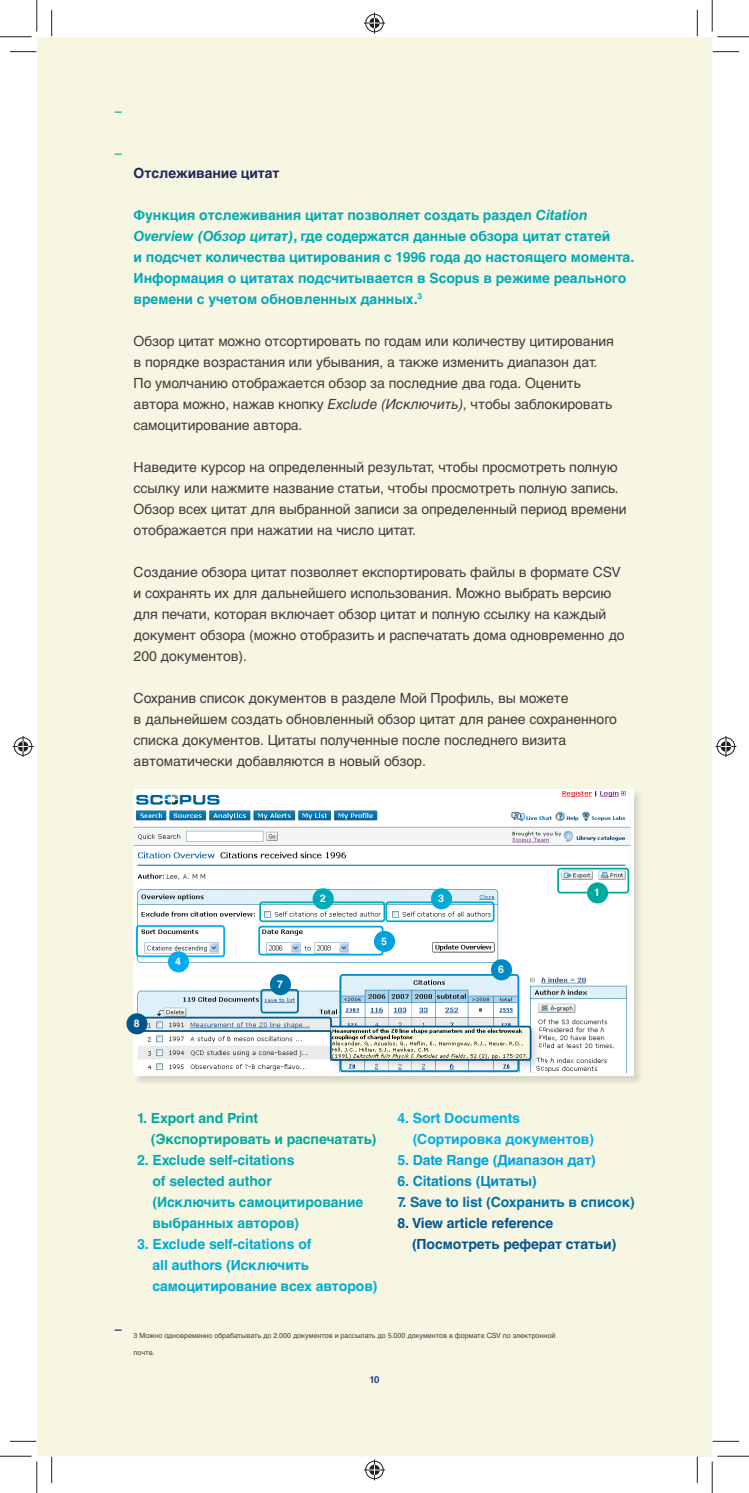
<style>
.page{position:relative;width:749px;height:1493px;background:#fff}
.page>*{position:absolute;margin:0;border:0;box-sizing:border-box;transform-origin:0 0}
.t1{font:14px/21px "Helvetica LTCYR";letter-spacing:-.005em;color:#3e3e3f}
.t2{font:700 14px/21px "Helvetica LTCYR";letter-spacing:-.005em;color:#00aab7}
.t3{font:700 14px/21px "Helvetica LTCYR";letter-spacing:-.005em;color:#00aab8}
.t4{font:700 14px/21px "Helvetica LTCYR";letter-spacing:-.005em;color:#00abd2}
.t5{font:700 14px/21px "Helvetica LTCYR";letter-spacing:-.005em;color:#01568e}
.t6{font:700 14px/21px "Helvetica LTCYR";letter-spacing:-.005em;color:#00a99d}
.t7{font:700 14px/21px "Helvetica LTCYR";letter-spacing:-.005em;color:#00aeef}
.t8{font:700 14px "Helvetica LTCYR";letter-spacing:-.005em;color:#0071a7}
.t9{font:700 14px "Helvetica LTCYR";letter-spacing:-.005em;color:#00a2df}
.t10{font:700 14px "Helvetica LTCYR";letter-spacing:-.005em;color:#008bc4}
.t11{font:700 14px "Helvetica LTCYR";letter-spacing:-.005em;color:#1e2860}
.t12{font:14px "Helvetica LTCYR";color:#00a491}
.t13{font:14px "Helvetica LTCYR";color:#00a499}
.t14{font:700 10.5px "Helvetica LTCYR";color:#fbfaf1}
.t15{font:700 9.62px "Helvetica LTCYR";color:#253f8e}
.t16{font:7.17px "Helvetica LTCYR";letter-spacing:-.005em;color:#3e3e3f}
.s1{color:#00aaaf}
.s2{font-style:italic;color:#00aaaf}
.s3{font-style:italic;color:#00aab2}
.s4{font-style:italic;color:#00aab4}
.s5{color:#00aab4}
.s6{color:#00aab2}
.s7{color:#00aab6}
.s8{color:#00aab8}
.s9{color:#0ab}
.s10{color:#00aabc}
.s11{color:#00aaba}
.s12{color:#00aabe}
.s13{font-style:italic}
</style>
<div class="page">
<div style="left:37px;top:37px;width:660px;height:1418px;background:#f7f6e3"></div>
<div style="left:697px;top:37px;width:14px;height:1418px;background:#f7f6e3"></div>
<img style="left:133px;top:788px;width:516px;height:303px">
<img style="left:133px;top:791px;width:497px;height:282px">
<div style="left:490px;top:959px;width:21px;height:21px;background:#008bc4;border-radius:50%"></div>
<img style="left:330px;top:1026px;width:215px;height:49px">
<div style="left:136px;top:925px;width:89px;height:32px;border:2px solid #00aeef;border-radius:2px"></div>
<div style="left:168px;top:951px;width:21px;height:21px;background:#00aeef;border-radius:50%"></div>
<div style="left:557px;top:867px;width:72px;height:26px;border:2px solid #00a99d;border-radius:2px"></div>
<div style="left:586px;top:882px;width:21px;height:21px;background:#00a99d;border-radius:50%"></div>
<div style="left:259px;top:901px;width:126px;height:21px;border:2px solid #00aab8;border-radius:2px"></div>
<svg style="left:136px;top:974px;width:396px;height:98px"></svg>
<div style="left:126px;top:1013px;width:21px;height:21px;background:#01568e;border-radius:50%"></div>
<div style="left:385px;top:901px;width:109px;height:21px;border:2px solid #00abd2;border-radius:2px"></div>
<div style="left:430px;top:888px;width:22px;height:21px;background:#00abd2;border-radius:50%"></div>
<div style="left:312px;top:888px;width:21px;height:21px;background:#00aab8;border-radius:50%"></div>
<div style="left:258px;top:925px;width:125px;height:30px;border:2px solid #00a2df;border-radius:2px"></div>
<div style="left:374px;top:930px;width:21px;height:21px;background:#00a2df;border-radius:50%"></div>
<svg style="left:10px;top:51px;width:26px;height:1px"></svg>
<svg style="left:712px;top:51px;width:26px;height:1px"></svg>
<svg style="left:10px;top:1440px;width:26px;height:1px"></svg>
<svg style="left:713px;top:1440px;width:25px;height:1px"></svg>
<svg style="left:51px;top:10px;width:1px;height:26px"></svg>
<svg style="left:51px;top:1456px;width:1px;height:26px"></svg>
<svg style="left:696px;top:10px;width:1px;height:26px"></svg>
<svg style="left:696px;top:1456px;width:1px;height:26px"></svg>
<hr style="left:0;top:36px;width:32px;height:1px;background:#231f20">
<hr style="left:717px;top:36px;width:31px;height:1px;background:#231f20">
<hr style="left:0;top:1455px;width:32px;height:1px;background:#231f20">
<hr style="left:717px;top:1455px;width:31px;height:1px;background:#231f20">
<hr style="left:36px;top:0;width:1px;height:32px;background:#231f20">
<hr style="left:36px;top:1461px;width:1px;height:31px;background:#231f20">
<hr style="left:711px;top:0;width:1px;height:32px;background:#231f20">
<hr style="left:711px;top:1461px;width:1px;height:31px;background:#231f20">
<svg style="left:364px;top:13px;width:21px;height:21px"></svg>
<svg style="left:364px;top:1459px;width:21px;height:21px"></svg>
<svg style="left:13px;top:736px;width:21px;height:21px"></svg>
<svg style="left:715px;top:736px;width:21px;height:21px"></svg>
<p class="t12" style="left:115px;top:105px;width:8px">–</p>
<p class="t13" style="left:115px;top:147px;width:8px">–</p>
<p class="t11" style="left:133px;top:167px;width:147px">Отслеживание цитат</p>
<p class="t2" style="left:133px;top:205px;width:502px"><span class="s1">Функция отслеживания цитат позволяет создать раздел</span> <span class="s2">Citation </span><span class="s3">Overview</span> <span class="s4">(Обзор ци</span><span class="s3">тат</span><span class="s4">)</span><span class="s5">, где содерж</span><span class="s6">атс</span><span class="s5">я д</span><span class="s6">анные обз</span><span class="s5">ора ци</span><span class="s6">тат статей<br></span>и подсчет количества цитирования <span class="s7">с 1996</span> года до настоящего момента<span class="s8">.<br></span><span class="s9">Инф</span><span class="s10">ормаци</span><span class="s9">я о</span> <span class="s10">ци</span><span class="s9">татах</span> <span class="s10">под</span><span class="s9">считывается</span> <span class="s11">в S</span><span class="s10">cop</span><span class="s9">us</span> <span class="s10">в р</span><span class="s9">ежиме</span> <span class="s10">реа</span><span class="s9">льного </span><span class="s12">времени с учетом обновленных данных.</span><sup>3</sup></p>
<p class="t1" style="left:133px;top:331px;width:481px">Обзор цитат можно отсортировать по годам или количеству цитирования в порядке возрастания или убывания, а также изменить диапазон дат.<br>По умолчанию отображается обзор за последние два года. Оценить автора можно, нажав кнопку <span class="s13">Exclude (Исключить)</span>, чтобы заблокировать самоцитирование автора.</p>
<p class="t1" style="left:133px;top:457px;width:494px">Наведите курсор на определенный результат, чтобы просмотреть полную ссылку или нажмите название статьи, чтобы просмотреть полную запись.<br>Обзор всех цитат для выбранной записи за определенный период времени отображается при нажатии на число цитат.</p>
<p class="t1" style="left:133px;top:562px;width:492px">Создание обзора цитат позволяет експортировать файлы в формате CSV и сохранять их для дальнейшего использования. Можно выбрать версию для печати, которая включает обзор цитат и полную ссылку на каждый документ обзора (можно отобразить и распечатать дома одновременно до 200 документов).</p>
<p class="t1" style="left:133px;top:688px;width:484px">Сохранив список документов в разделе Мой Профиль, вы можете<br>в дальнейшем создать обновленный обзор цитат для ранее сохраненного списка документов. Цитаты полученные после последнего визита автоматически добавляются в новый обзор.</p>
<p class="t14" style="left:134px;top:1019px;width:7px">8</p>
<p class="t14" style="left:175px;top:957px;width:7px">4</p>
<p class="t14" style="left:277px;top:980px;width:7px">7</p>
<p class="t14" style="left:320px;top:894px;width:7px">2</p>
<p class="t14" style="left:438px;top:894px;width:7px">3</p>
<p class="t14" style="left:381px;top:936px;width:7px">5</p>
<p class="t14" style="left:498px;top:965px;width:7px">6</p>
<p class="t14" style="left:594px;top:888px;width:7px">1</p>
<p class="t6" style="left:151px;top:1108px;width:227px;text-indent:-14px">1. Export and Print (Экспортировать и распечатать)</p>
<p class="t3" style="left:152px;top:1150px;width:212px;text-indent:-15px">2. Exclude self-citations<br>of selected author<br>(Исключить самоцитирование выбранных авторов)</p>
<p class="t4" style="left:152px;top:1234px;width:226px;text-indent:-15px">3. Exclude self-citations of<br>all authors (Исключить самоцитирование всех авторов)</p>
<p class="t7" style="left:412px;top:1108px;width:183px;text-indent:-15px">4. Sort Documents (Сортировка документов)</p>
<p class="t9" style="left:397px;top:1154px;width:200px">5. Date Range (Диапазон дат)</p>
<p class="t10" style="left:397px;top:1175px;width:141px">6. Citations (Цитаты)</p>
<p class="t8" style="left:397px;top:1196px;width:239px">7. Save to list (Сохранить в список)</p>
<p class="t5" style="left:412px;top:1213px;width:206px;text-indent:-15px">8. View article reference (Поcмотреть реферат статьи)</p>
<p class="t16" style="left:115px;top:1332px;width:442px"><sup>–</sup> 3 Можно одновременно обрабатывать до 2.000 документов и рассылать до 5.000 документов в формате CSV по электронной</p>
<p class="t16" style="left:133px;top:1349px;width:22px">почте.</p>
<p class="t15" style="left:369px;top:1375px;width:11px">10</p>
</div>
